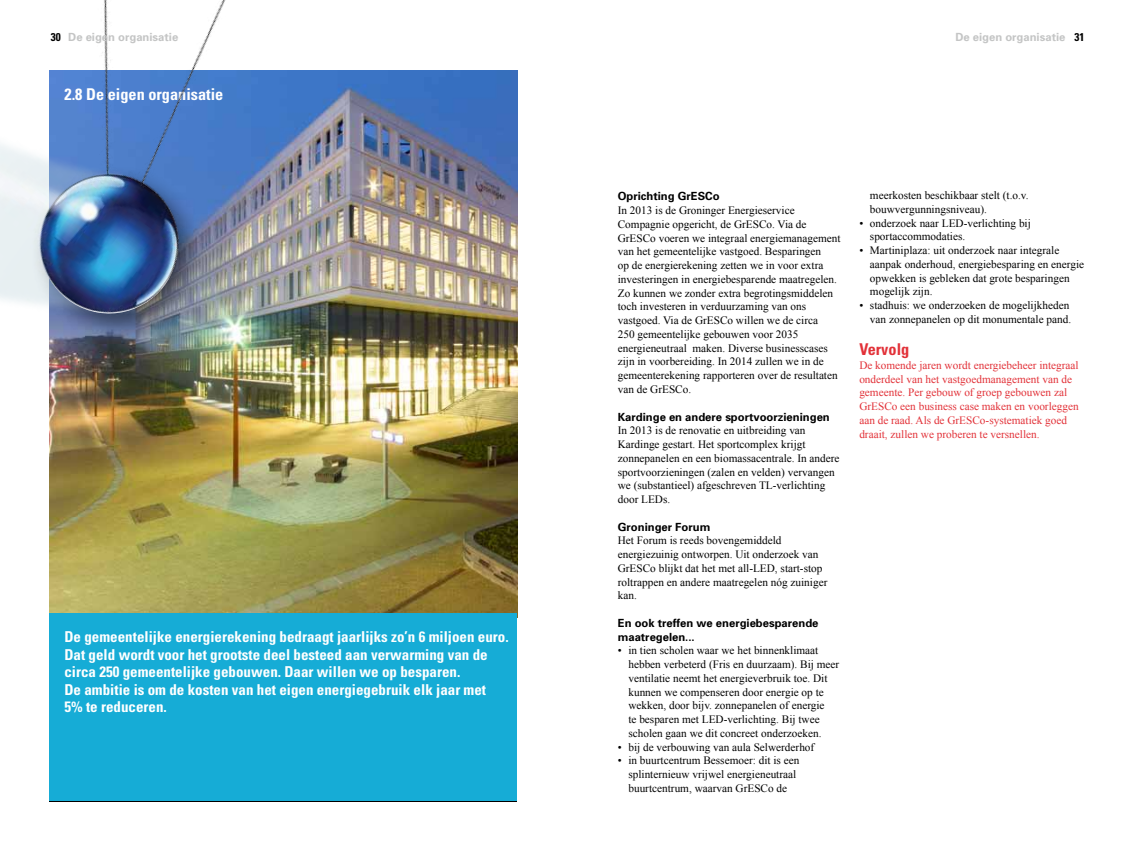
<style>
.page{position:relative;width:1134px;height:851px;background:#fff}
.page>*{position:absolute;margin:0;border:0;box-sizing:border-box;transform-origin:0 0}
.t1{font:700 condensed 16.25px "Univers";color:#fff}
.t2{font:700 condensed 16.25px "Univers";color:#e23138}
.t3{font:700 condensed 15px/17.5px "Univers";color:#fff}
.t4{font:11.25px/13.8px "Times New Roman";color:#000}
.t5{font:11.25px/13.8px "Times New Roman";color:#e23138}
.t6{font:700 11.25px/13.8px "Univers";color:#000}
.t7{font:700 11.25px "Univers";color:#c4c5c5}
.s1{font-stretch:condensed;color:#000}
</style>
<div class="page">
<img style="left:50px;top:71px;width:467px;height:542px">
<div style="left:50px;top:613px;width:467px;height:188px;background:#16acd6"></div>
<img style="left:0;top:0;width:370px;height:522px">
<p class="t7" style="left:51px;top:31px;width:129px"><span class="s1">30</span> De eigen organisatie</p>
<p class="t7" style="left:955px;top:31px;width:130px">De eigen organisatie <span class="s1">31</span></p>
<h1 class="t1" style="left:64px;top:84px;width:160px">2.8 De eigen organisatie</h1>
<p class="t3" style="left:64px;top:628px;width:446px">De gemeentelijke energierekening bedraagt jaarlijks zo’n 6 miljoen euro.<br>Dat geld wordt voor het grootste deel besteed aan verwarming van de circa 250 gemeentelijke gebouwen. Daar willen we op besparen.<br>De ambitie is om de kosten van het eigen energiegebruik elk jaar met<br>5% te reduceren.</p>
<p class="t6" style="left:618px;top:189px;width:103px">Oprichting GrESCo</p>
<p class="t4" style="left:618px;top:203px;width:224px">In 2013 is de Groninger Energieservice Compagnie opgericht, de GrESCo. Via de GrESCo voeren we integraal energiemanagement van het gemeentelijke vastgoed. Besparingen<br>op de energierekening zetten we in voor extra investeringen in energiebesparende maatregelen.<br>Zo kunnen we zonder extra begrotingsmiddelen toch investeren in verduurzaming van ons vastgoed. Via de GrESCo willen we de circa<br>250 gemeentelijke gebouwen voor 2035 energieneutraal maken. Diverse businesscases zijn in voorbereiding. In 2014 zullen we in de gemeenterekening rapporteren over de resultaten van de GrESCo.</p>
<p class="t6" style="left:618px;top:409px;width:213px">Kardinge en andere sportvoorzieningen</p>
<p class="t4" style="left:618px;top:423px;width:223px">In 2013 is de renovatie en uitbreiding van Kardinge gestart. Het sportcomplex krijgt zonnepanelen en een biomassacentrale. In andere sportvoorzieningen (zalen en velden) vervangen we (substantieel) afgeschreven TL-verlichting door LEDs.</p>
<p class="t6" style="left:618px;top:519px;width:94px">Groninger Forum</p>
<p class="t4" style="left:618px;top:533px;width:211px">Het Forum is reeds bovengemiddeld energiezuinig ontworpen. Uit onderzoek van GrESCo blijkt dat het met all-LED, start-stop roltrappen en andere maatregelen nóg zuiniger kan.</p>
<p class="t6" style="left:618px;top:616px;width:202px">En ook treffen we energiebesparende maatregelen...</p>
<p class="t4" style="left:628px;top:643px;width:212px;text-indent:-11px">• in tien scholen waar we het binnenklimaat hebben verbeterd (Fris en duurzaam). Bij meer ventilatie neemt het energieverbruik toe. Dit kunnen we compenseren door energie op te wekken, door bijv. zonnepanelen of energie<br>te besparen met LED-verlichting. Bij twee scholen gaan we dit concreet onderzoeken.</p>
<p class="t4" style="left:618px;top:739px;width:198px">• bij de verbouwing van aula Selwerderhof</p>
<p class="t4" style="left:628px;top:753px;width:172px;text-indent:-11px">• in buurtcentrum Bessemoer: dit is een splinternieuw vrijwel energieneutraal buurtcentrum, waarvan GrESCo de</p>
<p class="t4" style="left:870px;top:188px;width:160px">meerkosten beschikbaar stelt (t.o.v. bouwvergunningsniveau).</p>
<p class="t4" style="left:870px;top:216px;width:162px;text-indent:-11px">• onderzoek naar LED-verlichting bij sportaccommodaties.</p>
<p class="t4" style="left:870px;top:243px;width:216px;text-indent:-11px">• Martiniplaza: uit onderzoek naar integrale aanpak onderhoud, energiebesparing en energie opwekken is gebleken dat grote besparingen mogelijk zijn.</p>
<p class="t4" style="left:859px;top:298px;width:213px;text-align:right">• stadhuis: we onderzoeken de mogelijkheden van zonnepanelen op dit monumentale pand.</p>
<h1 class="t2" style="left:859px;top:339px;width:51px">Vervolg</h1>
<p class="t5" style="left:859px;top:358px;width:221px">De komende jaren wordt energiebeheer integraal onderdeel van het vastgoedmanagement van de gemeente. Per gebouw of groep gebouwen zal GrESCo een business case maken en voorleggen aan de raad. Als de GrESCo-systematiek goed draait, zullen we proberen te versnellen.</p>
</div>
